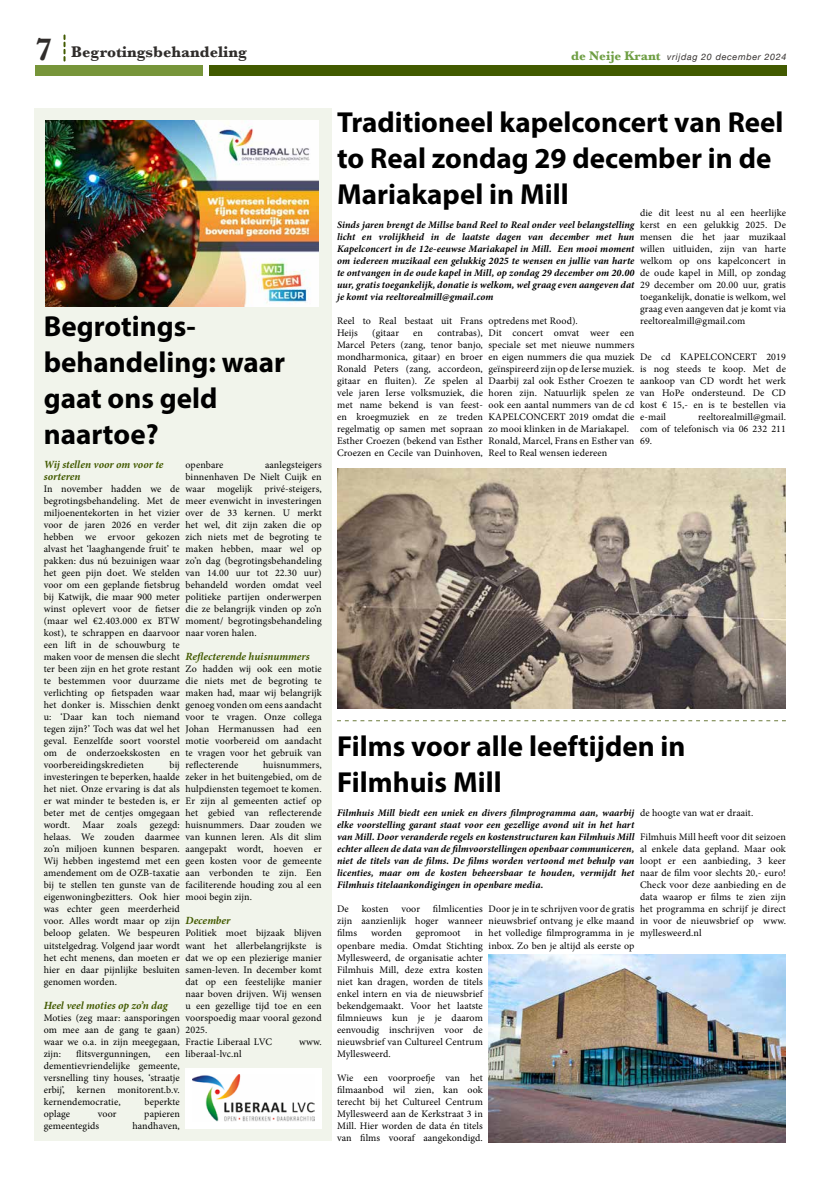
<style>
.page{position:relative;width:820px;height:1177px;background:#fff}
.page>*{position:absolute;margin:0;border:0;box-sizing:border-box;transform-origin:0 0}
.t1{font:700 29px/36px "Myriad Pro";color:#000}
.t2{font:700 16px "Baskerville";color:#302d2b}
.t3{font:italic 700 11px/12px "Minion Pro";color:#425a00}
.t4{font:10px/12px "Minion Pro";letter-spacing:.01em;color:#000;text-align:justify}
.t5{font:italic 700 10px/12px "Minion Pro";letter-spacing:.005em;color:#000;text-align:justify}
.t6{font:italic 9px "Helvetica Neue";letter-spacing:.07em;color:#34302e}
.s1{font-size:32px}
.s2{font-family:"Baskerville";font-weight:700;font-style:normal;font-size:13px;color:#6e9e43}
</style>
<div class="page">
<div style="left:34px;top:108px;width:297px;height:1032px;background:#f1f4eb"></div>
<div style="left:35px;top:65px;width:167px;height:11px;background:#77953a"></div>
<div style="left:209px;top:65px;width:577px;height:11px;background:#425a00"></div>
<svg style="left:63px;top:35px;width:2px;height:26px"></svg>
<svg style="left:337px;top:720px;width:448px;height:1px"></svg>
<img style="left:45px;top:121px;width:273px;height:185px">
<div style="left:185px;top:1068px;width:137px;height:60px;background:#fff"></div>
<img style="left:192px;top:1074px;width:122px;height:47px">
<img style="left:337px;top:468px;width:448px;height:240px">
<img style="left:488px;top:954px;width:297px;height:188px">
<h2 class="t2" style="left:35px;top:41px;width:213px"><span class="s1">7</span> Begrotingsbehandeling</h2>
<p class="t6" style="left:570px;top:50px;width:217px"><span class="s2">de Neije Krant</span> vrijdag 20 december 2024</p>
<h1 class="t1" style="left:44px;top:307px;width:243px">Begrotings&shy;behandeling: waar gaat ons geld naartoe?</h1>
<p class="t3" style="left:44px;top:458px;width:121px">Wij stellen voor om voor te sorteren</p>
<p class="t4" style="left:44px;top:483px;width:138px">In november hadden we de begrotingsbehandeling. Met de miljoenentekorten in het vizier voor de jaren 2026 en verder hebben we ervoor gekozen alvast het ‘laaghangende fruit’ te pakken: dus nú bezuinigen waar het geen pijn doet. We stelden voor om een geplande fietsbrug bij Katwijk, die maar 900 meter winst oplevert voor de fietser (maar wel €2.403.000 ex BTW kost), te schrappen en daarvoor een lift in de schouwburg te maken voor de mensen die slecht ter been zijn en het grote restant te bestemmen voor duurzame verlichting op fietspaden waar het donker is. Misschien denkt u: ‘Daar kan toch niemand tegen zijn?’ Toch was dat wel het geval. Eenzelfde soort voorstel om de onderzoekskosten en voorbereidingskredieten</p>
<p class="t4" style="left:185px;top:459px;width:138px;text-indent:79px">aanlegsteigers binnenhaven De Nielt Cuijk en waar mogelijk privé-steigers, meer evenwicht in investeringen over de 33 kernen. U merkt het wel, dit zijn zaken die op zich niets met de begroting te maken hebben, maar wel op zo’n dag (begrotingsbehandeling van 14.00 uur tot 22.30 uur) behandeld worden omdat veel politieke partijen onderwerpen die ze belangrijk vinden op zo’n moment/ begrotingsbehandeling naar voren halen.</p>
<p class="t3" style="left:185px;top:650px;width:126px">Reflecterende huisnummers</p>
<p class="t4" style="left:185px;top:663px;width:138px">Zo hadden wij ook een motie die niets met de begroting te maken had, maar wij belangrijk genoeg vonden om eens aandacht voor te vragen. Onze collega Johan Hermanussen had een motie voorbereid om aandacht te vragen voor het gebruik van reflecterende</p>
<p class="t4" style="left:185px;top:459px;width:39px">openbare</p>
<p class="t4" style="left:185px;top:759px;width:138px;text-indent:77px">huisnummers, zeker in het buitengebied, om de hulpdiensten tegemoet te komen.<br>Er zijn al gemeenten actief op het gebied van reflecterende huisnummers. Daar zouden we van kunnen leren. Als dit slim aangepakt wordt, hoeven er geen kosten voor de gemeente aan verbonden te zijn. Een faciliterende houding zou al een mooi begin zijn.</p>
<p class="t3" style="left:185px;top:914px;width:46px">December</p>
<p class="t4" style="left:185px;top:927px;width:138px;text-align:left">Politiek moet bijzaak blijven want het allerbelangrijkste is dat we op een plezierige manier samen-leven. In december komt dat op een feestelijke manier naar boven drijven. Wij wensen u een gezellige tijd toe en een voorspoedig maar vooral gezond<br>2025.<br>Fractie Liberaal LVC</p>
<p class="t4" style="left:44px;top:759px;width:138px;text-indent:126px">bij investeringen te beperken, haalde het niet. Onze ervaring is dat als er wat minder te besteden is, er beter met de centjes omgegaan wordt.</p>
<p class="t4" style="left:44px;top:819px;width:138px;text-indent:106px">gezegd: helaas. We zouden daarmee zo’n miljoen kunnen besparen.<br>Wij hebben ingestemd met een amendement om de OZB-taxatie bij te stellen ten gunste van de eigenwoningbezitters. Ook hier was echter geen meerderheid voor. Alles wordt maar op zijn beloop gelaten. We bespeuren uitstelgedrag. Volgend jaar wordt het echt menens, dan moeten er hier en daar pijnlijke besluiten genomen worden.</p>
<p class="t3" style="left:44px;top:998px;width:125px">Heel veel moties op zo’n dag</p>
<p class="t4" style="left:44px;top:1011px;width:138px">Moties (zeg maar: aansporingen om mee aan de gang te gaan) waar we o.a. in zijn meegegaan, zijn:</p>
<p class="t4" style="left:83px;top:819px;width:23px">Maar</p>
<p class="t4" style="left:117px;top:819px;width:22px">zoals</p>
<p class="t4" style="left:299px;top:1035px;width:24px">www.</p>
<p class="t4" style="left:185px;top:1047px;width:58px">liberaal-lvc.nl</p>
<p class="t4" style="left:76px;top:1047px;width:76px">flitsvergunningen,</p>
<p class="t4" style="left:44px;top:1047px;width:138px;text-indent:122px">een dementievriendelijke gemeente, versnelling tiny houses, ‘straatje erbij’, kernen monitorent.b.v. kernendemocratie,</p>
<p class="t4" style="left:144px;top:1095px;width:37px">beperkte</p>
<p class="t4" style="left:44px;top:1107px;width:28px">oplage</p>
<p class="t4" style="left:98px;top:1107px;width:20px">voor</p>
<p class="t4" style="left:144px;top:1107px;width:37px">papieren</p>
<p class="t4" style="left:44px;top:1119px;width:57px">gemeentegids</p>
<p class="t4" style="left:132px;top:1119px;width:49px">handhaven,</p>
<h1 class="t1" style="left:337px;top:103px;width:448px">Traditioneel kapelconcert van Reel to Real zondag 29 december in de<br>Mariakapel in Mill</h1>
<p class="t5" style="left:337px;top:219px;width:299px">Sinds jaren brengt de Millse band Reel to Real onder veel belangstelling licht en vrolijkheid in de laatste dagen van december met hun Kapelconcert in de 12e-eeuwse Mariakapel in Mill. Een mooi moment om iedereen muzikaal een gelukkig 2025 te wensen en jullie van harte te ontvangen in de oude kapel in Mill, op zondag 29 december om 20.00 uur, gratis toegankelijk, donatie is welkom, wel graag even aangeven dat je komt via reeltorealmill@gmail.com</p>
<p class="t4" style="left:337px;top:315px;width:147px">Reel to Real bestaat uit Frans<br>Heijs</p>
<p class="t4" style="left:639px;top:207px;width:147px">die dit leest nu al een heerlijke kerst en een gelukkig 2025. De mensen die het jaar muzikaal willen uitluiden, zijn van harte welkom op ons kapelconcert in de oude kapel in Mill, op zondag 29 december om 20.00 uur, gratis toegankelijk, donatie is welkom, wel graag even aangeven dat je komt via reeltorealmill@gmail.com</p>
<p class="t4" style="left:639px;top:351px;width:147px">De cd KAPELCONCERT 2019 is nog steeds te koop. Met de aankoop van CD wordt het werk van HoPe ondersteund. De CD kost € 15,- en is te bestellen via e-mail</p>
<p class="t4" style="left:488px;top:315px;width:147px;text-align:left">optredens met Rood).<br>Dit concert omvat weer een speciale set met nieuwe nummers en eigen nummers die qua muziek geïnspireerd zijn op de Ierse muziek.<br>Daarbij zal ook Esther Croezen te horen zijn. Natuurlijk spelen ze ook een aantal nummers van de cd<br>KAPELCONCERT 2019 omdat die zo mooi klinken in de Mariakapel.<br>Ronald, Marcel, Frans en Esther van<br>Reel to Real wensen iedereen</p>
<p class="t4" style="left:337px;top:327px;width:147px;text-indent:100px">contrabas), Marcel Peters (zang, tenor banjo, mondharmonica, gitaar) en broer Ronald Peters (zang, accordeon, gitaar en fluiten). Ze spelen al vele jaren Ierse volksmuziek, die met name bekend is van feest&shy;en kroegmuziek en ze treden regelmatig op samen met sopraan Esther Croezen (bekend van Esther Croezen en Cecile van Duinhoven,</p>
<p class="t4" style="left:372px;top:327px;width:28px">(gitaar</p>
<p class="t4" style="left:413px;top:327px;width:11px">en</p>
<p class="t4" style="left:639px;top:411px;width:147px;text-indent:58px">reeltorealmill@gmail. com of telefonisch via 06 232 211<br>69.</p>
<h1 class="t1" style="left:337px;top:727px;width:350px">Films voor alle leeftijden in<br>Filmhuis Mill</h1>
<p class="t5" style="left:337px;top:807px;width:299px">Filmhuis Mill biedt een uniek en divers filmprogramma aan, waarbij elke voorstelling garant staat voor een gezellige avond uit in het hart van Mill. Door veranderde regels en kostenstructuren kan Filmhuis Mill echter alleen de data van de filmvoorstellingen openbaar communiceren, niet de titels van de films. De films worden vertoond met behulp van licenties, maar om de kosten beheersbaar te houden, vermijdt het Filmhuis titelaankondigingen in openbare media.</p>
<p class="t4" style="left:337px;top:903px;width:13px">De</p>
<p class="t4" style="left:361px;top:903px;width:28px">kosten</p>
<p class="t4" style="left:401px;top:903px;width:20px">voor</p>
<p class="t4" style="left:639px;top:807px;width:115px">de hoogte van wat er draait.</p>
<p class="t4" style="left:639px;top:831px;width:147px">Filmhuis Mill heeft voor dit seizoen al enkele data gepland. Maar ook loopt er een aanbieding, 3 keer naar de film voor slechts 20,- euro!<br>Check voor deze aanbieding en de data waarop er films te zien zijn het programma en schrijf je direct in voor de nieuwsbrief op www. myllesweerd.nl</p>
<p class="t4" style="left:337px;top:903px;width:147px;text-indent:96px">filmlicenties zijn aanzienlijk hoger wanneer films</p>
<p class="t4" style="left:488px;top:903px;width:147px">Door je in te schrijven voor de gratis nieuwsbrief ontvang je elke maand het volledige filmprogramma in je inbox. Zo ben je altijd als eerste op</p>
<p class="t4" style="left:371px;top:927px;width:32px">worden</p>
<p class="t4" style="left:416px;top:927px;width:46px">gepromoot</p>
<p class="t4" style="left:337px;top:927px;width:147px;text-indent:137px">in openbare media. Omdat Stichting Myllesweerd, de organisatie achter Filmhuis Mill, deze extra kosten niet kan dragen, worden de titels enkel intern en via de nieuwsbrief bekendgemaakt. Voor het laatste filmnieuws kun je je daarom eenvoudig inschrijven voor de nieuwsbrief van Cultureel Centrum Myllesweerd.</p>
<p class="t4" style="left:337px;top:1071px;width:147px">Wie een voorproefje van het filmaanbod wil zien, kan ook terecht bij het Cultureel Centrum Myllesweerd aan de Kerkstraat 3 in Mill. Hier worden de data én titels van films vooraf aangekondigd.</p>
</div>
